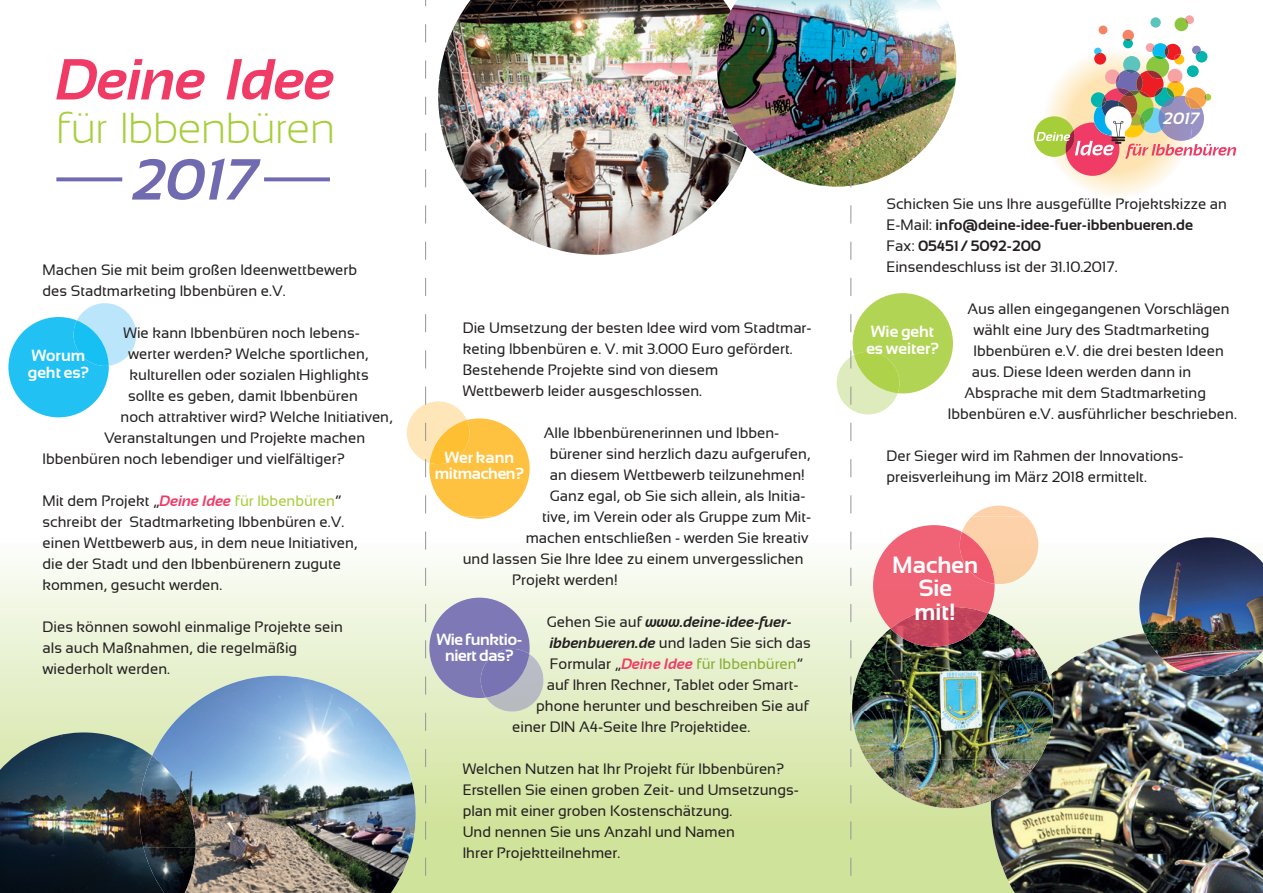
<style>
.page{position:relative;width:1263px;height:893px;background:#fff}
.page>*{position:absolute;margin:0;border:0;box-sizing:border-box;transform-origin:0 0}
.t1{font:italic 700 57.75px "Sansation";letter-spacing:-.01em;color:#ef3b66}
.t2{font:italic 700 57.75px "Sansation";color:#706ab0}
.t3{font:300 43.35px "Sansation";letter-spacing:-.01em;color:#a6ce39}
.t4{font:700 23.55px/23.5px "Sansation";color:#fff;text-align:center}
.t5{font:italic 700 16.35px "Sansation";color:#fff}
.t6{font:700 16.2px/16.2px "Sansation";letter-spacing:-.02em;color:#fff;text-align:center}
.t7{font:700 16.2px/16.2px "Sansation";color:#fff}
.t8{font:15px/21px "Sansation";color:#231f20}
.t9{font:15px "Sansation";color:#88ac2e}
.t10{font:italic 700 15px "Sansation";color:#231f20}
.s1{font-weight:700;font-style:italic;color:#ef3b66}
.s2{color:#a6ce39}
.s3{font-weight:400;font-style:normal}
.s4{font-weight:700;font-style:italic}
.s5{color:#231f20}
.s6{font-weight:700}
</style>
<div class="page">
<svg style="left:0;top:563px;width:717px;height:330px;background:#e6f0cc"></svg>
<svg style="left:8px;top:303px;width:128px;height:114px"></svg>
<img style="left:152px;top:676px;width:255px;height:217px">
<img style="left:0;top:732px;width:164px;height:161px">
<img style="left:139px;top:756px;width:57px;height:91px">
<img style="left:143px;top:847px;width:53px;height:46px">
<img style="left:1236px;top:659px;width:27px;height:234px">
<img style="left:543px;top:0;width:174px;height:255px">
<img style="left:1236px;top:543px;width:27px;height:116px">
<svg style="left:56px;top:177px;width:66px;height:4px"></svg>
<svg style="left:264px;top:177px;width:66px;height:4px"></svg>
<img style="left:407px;top:0;width:136px;height:893px">
<img style="left:717px;top:0;width:519px;height:893px">
<h1 class="t1" style="left:56px;top:47px;width:281px">Deine Idee</h1>
<h2 class="t3" style="left:56px;top:104px;width:281px">für Ibbenbüren</h2>
<h1 class="t2" style="left:133px;top:147px;width:126px">2017</h1>
<p class="t8" style="left:43px;top:259px;width:316px">Machen Sie mit beim großen Ideenwettbewerb des Stadtmarketing Ibbenbüren e.V.</p>
<p class="t8" style="left:124px;top:322px;width:238px">Wie kann Ibbenbüren noch lebens-</p>
<p class="t8" style="left:128px;top:343px;width:242px">werter werden? Welche sportlichen,</p>
<p class="t8" style="left:130px;top:364px;width:241px">kulturellen oder sozialen Highlights</p>
<p class="t8" style="left:128px;top:385px;width:231px">sollte es geben, damit Ibbenbüren</p>
<p class="t8" style="left:121px;top:406px;width:274px">noch attraktiver wird? Welche Initiativen,</p>
<p class="t8" style="left:104px;top:427px;width:263px">Veranstaltungen und Projekte machen</p>
<p class="t8" style="left:43px;top:448px;width:304px">Ibbenbüren noch lebendiger und vielfältiger?</p>
<p class="t8" style="left:43px;top:490px;width:317px">Mit dem Projekt „<span class="s1">Deine Idee</span> <span class="s2">für Ibbenbüren</span>“ schreibt der Stadtmarketing Ibbenbüren e.V. einen Wettbewerb aus, in dem neue Initiativen, die der Stadt und den Ibbenbürenern zugute kommen, gesucht werden.</p>
<p class="t8" style="left:43px;top:616px;width:302px">Dies können sowohl einmalige Projekte sein als auch Maßnahmen, die regelmäßig wiederholt werden.</p>
<p class="t7" style="left:28px;top:348px;width:63px">Worum geht es?</p>
<p class="t8" style="left:463px;top:317px;width:350px">Die Umsetzung der besten Idee wird vom Stadtmar&shy;keting Ibbenbüren e. V. mit 3.000 Euro gefördert.<br>Bestehende Projekte sind von diesem<br>Wettbewerb leider ausgeschlossen.</p>
<p class="t8" style="left:544px;top:422px;width:237px">Alle Ibbenbürenerinnen und Ibben-</p>
<p class="t8" style="left:550px;top:443px;width:263px">bürener sind herzlich dazu aufgerufen,</p>
<p class="t8" style="left:550px;top:464px;width:257px">an diesem Wettbewerb teilzunehmen!</p>
<p class="t8" style="left:550px;top:485px;width:257px">Ganz egal, ob Sie sich allein, als Initia-</p>
<p class="t8" style="left:542px;top:506px;width:271px">tive, im Verein oder als Gruppe zum Mit-</p>
<p class="t8" style="left:526px;top:527px;width:284px">machen entschließen - werden Sie kreativ</p>
<p class="t8" style="left:463px;top:548px;width:342px">und lassen Sie Ihre Idee zu einem unvergesslichen</p>
<p class="t8" style="left:512px;top:569px;width:107px">Projekt werden!</p>
<p class="t10" style="left:547px;top:613px;width:247px"><span class="s3">Gehen Sie auf</span> www.deine-idee-fuer-</p>
<p class="t8" style="left:550px;top:632px;width:263px"><span class="s4">ibbenbueren.de</span> und laden Sie sich das</p>
<p class="t9" style="left:550px;top:655px;width:255px"><span class="s5">Formular „</span><span class="s1">Deine Idee</span> für Ibbenbüren<span class="s5">“</span></p>
<p class="t8" style="left:547px;top:674px;width:253px">auf Ihren Rechner, Tablet oder Smart-</p>
<p class="t8" style="left:536px;top:695px;width:274px">phone herunter und beschreiben Sie auf</p>
<p class="t8" style="left:512px;top:716px;width:239px">einer DIN A4-Seite Ihre Projektidee.</p>
<p class="t8" style="left:463px;top:758px;width:338px">Welchen Nutzen hat Ihr Projekt für Ibbenbüren?<br>Erstellen Sie einen groben Zeit- und Umsetzungs&shy;plan mit einer groben Kostenschätzung.<br>Und nennen Sie uns Anzahl und Namen<br>Ihrer Projektteilnehmer.</p>
<p class="t6" style="left:435px;top:449px;width:91px">Wer kann mitmachen?</p>
<p class="t6" style="left:437px;top:631px;width:87px">Wie funktio&shy;niert das?</p>
<p class="t5" style="left:1163px;top:109px;width:37px">2017</p>
<p class="t8" style="left:886px;top:193px;width:342px">Schicken Sie uns Ihre ausgefüllte Projektskizze an E-Mail: <span class="s6">info@deine-idee-fuer-ibbenbueren.de<br></span>Fax: <span class="s6">05451 / 5092-200<br></span>Einsendeschluss ist der 31.10.2017.</p>
<p class="t8" style="left:967px;top:298px;width:264px">Aus allen eingegangenen Vorschlägen</p>
<p class="t8" style="left:973px;top:319px;width:238px">wählt eine Jury des Stadtmarketing</p>
<p class="t8" style="left:973px;top:340px;width:252px">Ibbenbüren e.V. die drei besten Ideen</p>
<p class="t8" style="left:972px;top:361px;width:221px">aus. Diese Ideen werden dann in</p>
<p class="t8" style="left:964px;top:382px;width:243px">Absprache mit dem Stadtmarketing</p>
<p class="t8" style="left:948px;top:403px;width:290px">Ibbenbüren e.V. ausführlicher beschrieben.</p>
<p class="t8" style="left:886px;top:445px;width:299px">Der Sieger wird im Rahmen der Innovations&shy;preisverleihung im März 2018 ermittelt.</p>
<p class="t7" style="left:866px;top:324px;width:74px;text-align:center">Wie geht es weiter?</p>
<h3 class="t4" style="left:892px;top:553px;width:88px">Machen<br>Sie<br>mit!</h3>
</div>
